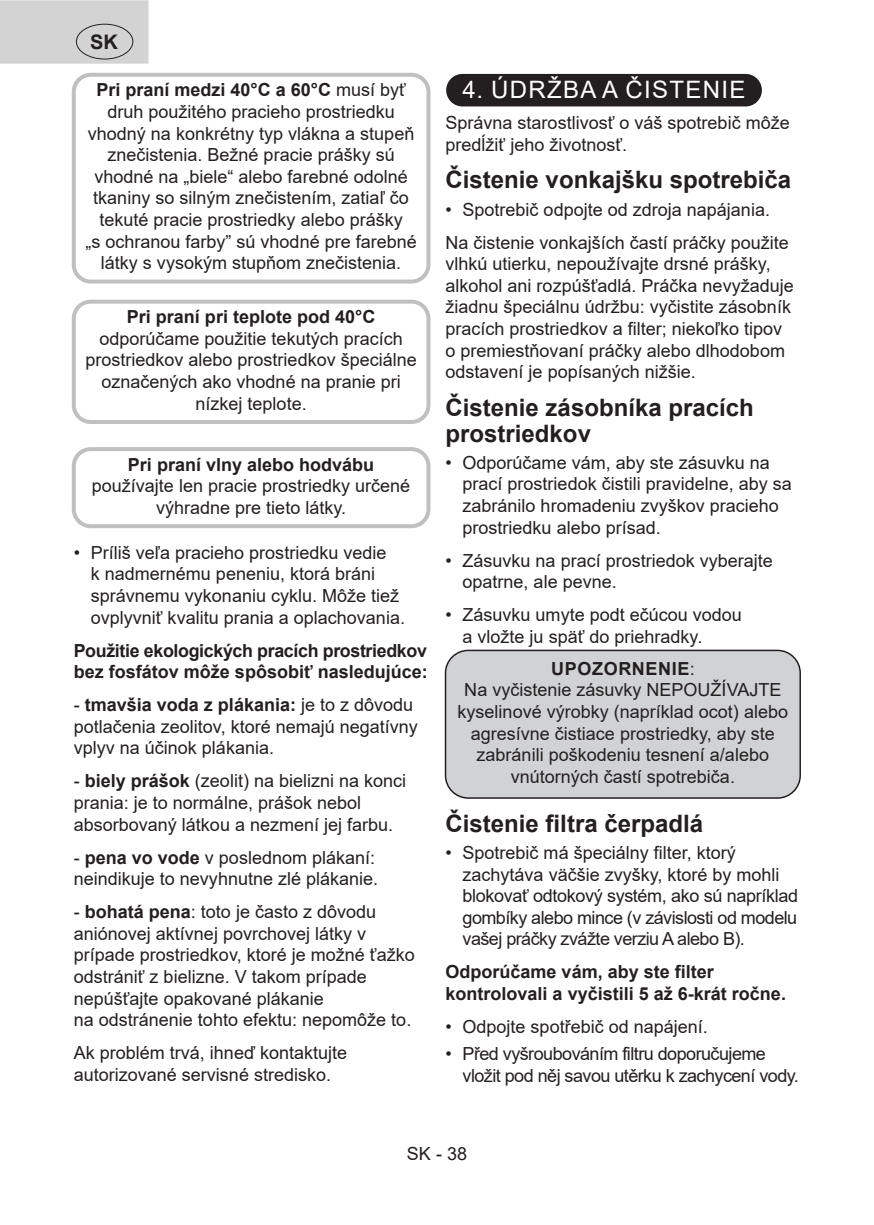
<style>
.page{position:relative;width:874px;height:1225px;background:#fff}
.page>*{position:absolute;margin:0;border:0;box-sizing:border-box;transform-origin:0 0}
.t1{font:700 24px/26px "Arial";color:#231f20}
.t2{font:24px "Arial";letter-spacing:.055em;color:#fff}
.t3{font:700 20px "Arial";color:#231f20}
.t4{font:18px/21.6px "Arial";color:#231f20}
.t5{font:18px/21.6px "Arial";letter-spacing:-.02em;color:#231f20}
.t6{font:700 18px/21.6px "Arial";color:#231f20}
.t7{font:700 18px/21.6px "Arial";letter-spacing:-.02em;color:#231f20}
.t8{font:18px/21.6px "Arial";letter-spacing:-.03em;color:#231f20}
.s1{font-weight:700}
</style>
<div class="page">
<div style="left:0;top:0;width:148px;height:64px;background:#d3d3d3;border:2px solid #d3d3d3"></div>
<div style="left:76px;top:24px;width:57px;height:36px;border:1px solid #231f20;border-radius:50%"></div>
<div style="left:72px;top:73px;width:358px;height:210px;border:4px solid #c0c0c0;border-radius:17px"></div>
<div style="left:72px;top:300px;width:358px;height:124px;border:4px solid #c0c0c0;border-radius:17px"></div>
<div style="left:72px;top:447px;width:358px;height:81px;border:4px solid #c0c0c0;border-radius:17px"></div>
<div style="left:451px;top:79px;width:305px;height:22px;background:#231f20;border-radius:11px"></div>
<div style="left:446px;top:74px;width:315px;height:32px;border:10px solid #231f20;border-radius:11px"></div>
<div style="left:445px;top:650px;width:354px;height:148px;background:#d1d2d4;border-radius:23px"></div>
<div style="left:444px;top:649px;width:356px;height:150px;border:2px solid #231f20;border-radius:23px"></div>
<p class="t3" style="left:90px;top:28px;width:29px">SK</p>
<p class="t4" style="left:85px;top:79px;width:333px;text-align:center"><span class="s1">Pri praní medzi 40°C a 60°C</span> musí byť druh použitého pracieho prostriedku vhodný na konkrétny typ vlákna a stupeň znečistenia. Bežné pracie prášky sú vhodné na „biele“ alebo farebné odolné tkaniny so silným znečistením, zatiaľ čo tekuté pracie prostriedky alebo prášky<br>„s ochranou farby” sú vhodné pre farebné látky s vysokým stupňom znečistenia.</p>
<p class="t6" style="left:127px;top:306px;width:250px">Pri praní pri teplote pod 40°C</p>
<p class="t4" style="left:85px;top:328px;width:333px;text-align:center">odporúčame použitie tekutých pracích prostriedkov alebo prostriedkov špeciálne označených ako vhodné na pranie pri nízkej teplote.</p>
<p class="t6" style="left:128px;top:454px;width:248px">Pri praní vlny alebo hodvábu</p>
<p class="t4" style="left:92px;top:475px;width:320px;text-align:center">používajte len pracie prostriedky určené výhradne pre tieto látky.</p>
<p class="t4" style="left:91px;top:541px;width:315px;text-indent:-17px">• Príliš veľa pracieho prostriedku vedie<br>k nadmernému peneniu, ktorá bráni správnemu vykonaniu cyklu. Môže tiež ovplyvniť kvalitu prania a oplachovania.</p>
<p class="t7" style="left:74px;top:640px;width:355px">Použitie ekologických pracích prostriedkov bez fosfátov môže spôsobiť nasledujúce:</p>
<p class="t4" style="left:74px;top:694px;width:345px">- <span class="s1">tmavšia voda z plákania:</span> je to z dôvodu potlačenia zeolitov, ktoré nemajú negatívny vplyv na účinok plákania.</p>
<p class="t4" style="left:74px;top:770px;width:334px">- <span class="s1">biely prášok</span> (zeolit) na bielizni na konci prania: je to normálne, prášok nebol absorbovaný látkou a nezmení jej farbu.</p>
<p class="t4" style="left:74px;top:846px;width:306px">- <span class="s1">pena vo vode</span> v poslednom plákaní: neindikuje to nevyhnutne zlé plákanie.</p>
<p class="t4" style="left:74px;top:901px;width:342px">- <span class="s1">bohatá pena</span>: toto je často z dôvodu aniónovej aktívnej povrchovej látky v prípade prostriedkov, ktoré je možné ťažko odstrániť z bielizne. V takom prípade nepúšťajte opakované plákanie<br>na odstránenie tohto efektu: nepomôže to.</p>
<p class="t4" style="left:74px;top:1041px;width:275px">Ak problém trvá, ihneď kontaktujte autorizované servisné stredisko.</p>
<h1 class="t2" style="left:462px;top:73px;width:284px">4. ÚDRŽBA A ČISTENIE</h1>
<p class="t4" style="left:445px;top:112px;width:345px">Správna starostlivosť o váš spotrebič môže predĺžiť jeho životnosť.</p>
<h1 class="t1" style="left:445px;top:167px;width:347px">Čistenie vonkajšku spotrebiča</h1>
<p class="t4" style="left:445px;top:193px;width:345px;line-height:33px">• Spotrebič odpojte od zdroja napájania.<br>Na čistenie vonkajších častí práčky použite</p>
<p class="t4" style="left:445px;top:253px;width:349px">vlhkú utierku, nepoužívajte drsné prášky, alkohol ani rozpúšťadlá. Práčka nevyžaduje žiadnu špeciálnu údržbu: vyčistite zásobník pracích prostriedkov a filter; niekoľko tipov o premiestňovaní práčky alebo dlhodobom odstavení je popísaných nižšie.</p>
<h1 class="t1" style="left:445px;top:394px;width:310px">Čistenie zásobníka pracích prostriedkov</h1>
<p class="t4" style="left:462px;top:451px;width:331px;text-indent:-17px">• Odporúčame vám, aby ste zásuvku na prací prostriedok čistili pravidelne, aby sa zabránilo hromadeniu zvyškov pracieho prostriedku alebo prísad.</p>
<p class="t4" style="left:462px;top:549px;width:312px;text-indent:-17px">• Zásuvku na prací prostriedok vyberajte opatrne, ale pevne.</p>
<p class="t4" style="left:462px;top:604px;width:281px;text-indent:-17px">• Zásuvku umyte podt ečúcou vodou a vložte ju späť do priehradky.</p>
<p class="t4" style="left:457px;top:657px;width:332px;text-align:center"><span class="s1">UPOZORNENIE</span>:<br>Na vyčistenie zásuvky NEPOUŽÍVAJTE kyselinové výrobky (napríklad ocot) alebo agresívne čistiace prostriedky, aby ste zabránili poškodeniu tesnení a/alebo vnútorných častí spotrebiča.</p>
<h1 class="t1" style="left:445px;top:810px;width:259px">Čistenie filtra čerpadlá</h1>
<p class="t5" style="left:462px;top:841px;width:337px;text-indent:-17px">• Spotrebič má špeciálny filter, ktorý zachytáva väčšie zvyšky, ktoré by mohli blokovať odtokový systém, ako sú napríklad gombíky alebo mince (v závislosti od modelu vašej práčky zvážte verziu A alebo B).</p>
<p class="t6" style="left:445px;top:961px;width:342px">Odporúčame vám, aby ste filter kontrolovali a vyčistili 5 až 6-krát ročne.</p>
<p class="t4" style="left:445px;top:1015px;width:264px">• Odpojte spotřebič od napájení.</p>
<p class="t8" style="left:462px;top:1043px;width:338px;text-indent:-17px">• Před vyšroubováním filtru doporučujeme vložit pod něj savou utěrku k zachycení vody.</p>
<p class="t4" style="left:407px;top:1142px;width:62px">SK - 38</p>
</div>
